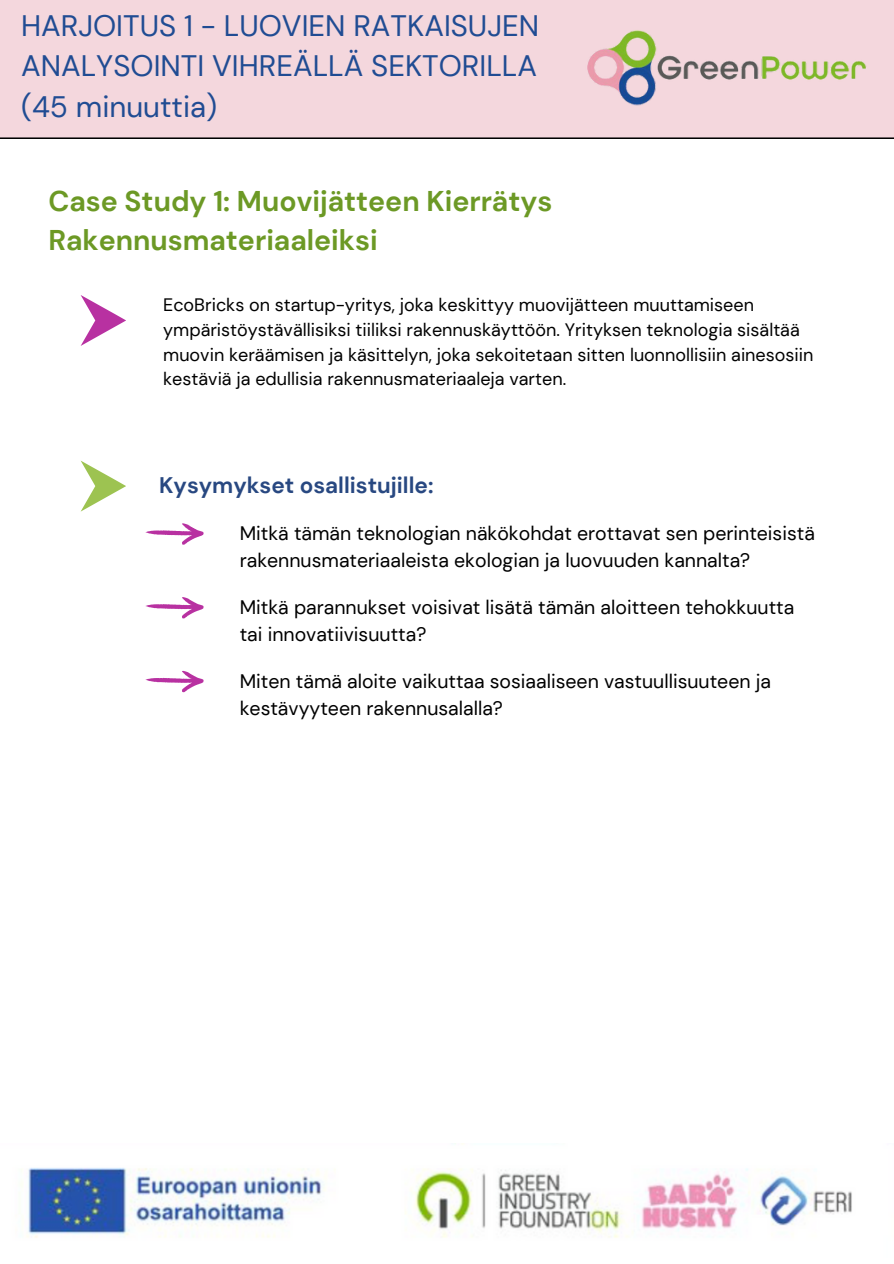
<style>
.page{position:relative;width:894px;height:1264px;background:#fff}
.page>*{position:absolute;margin:0;border:0;box-sizing:border-box;transform-origin:0 0}
.t1{font:29.55px/40.5px "DM Sans";color:#204c93;text-align:justify}
.t2{font:700 28.5px/39.3px "DM Sans";color:#6c9925}
.t3{font:700 22.5px "DM Sans";color:#284881}
.t4{font:19.5px/27px "DM Sans";color:#000}
.t5{font:18px/24.8px "DM Sans";color:#000}
</style>
<div class="page">
<img style="left:21px;top:1143px;width:831px;height:95px">
<div style="left:0;top:0;width:893px;height:138px;background:#f4d7dd"></div>
<img style="left:566px;top:22px;width:322px;height:90px">
<svg style="left:81px;top:295px;width:45px;height:50px"></svg>
<svg style="left:81px;top:461px;width:45px;height:50px"></svg>
<svg style="left:145px;top:523px;width:59px;height:21px"></svg>
<svg style="left:145px;top:597px;width:59px;height:21px"></svg>
<svg style="left:145px;top:670px;width:59px;height:22px"></svg>
<h1 class="t1" style="left:21px;top:5px;width:519px">HARJOITUS 1 - LUOVIEN RATKAISUJEN ANALYSOINTI VIHREÄLLÄ SEKTORILLA (45 minuuttia)</h1>
<p class="t2" style="left:48px;top:181px;width:505px">Case Study 1: Muovijätteen Kierrätys<br>Rakennusmateriaaleiksi</p>
<p class="t5" style="left:163px;top:292px;width:651px">EcoBricks on startup-yritys, joka keskittyy muovijätteen muuttamiseen ympäristöystävällisiksi tiiliksi rakennuskäyttöön. Yrityksen teknologia sisältää muovin keräämisen ja käsittelyn, joka sekoitetaan sitten luonnollisiin ainesosiin kestäviä ja edullisia rakennusmateriaaleja varten.</p>
<p class="t3" style="left:159px;top:470px;width:276px">Kysymykset osallistujille:</p>
<h3 class="t4" style="left:240px;top:520px;width:576px">Mitkä tämän teknologian näkökohdat erottavat sen perinteisistä rakennusmateriaaleista ekologian ja luovuuden kannalta?</h3>
<p class="t4" style="left:240px;top:594px;width:556px">Mitkä parannukset voisivat lisätä tämän aloitteen tehokkuutta tai innovatiivisuutta?</p>
<p class="t4" style="left:240px;top:667px;width:532px">Miten tämä aloite vaikuttaa sosiaaliseen vastuullisuuteen ja kestävyyteen rakennusalalla?</p>
</div>
